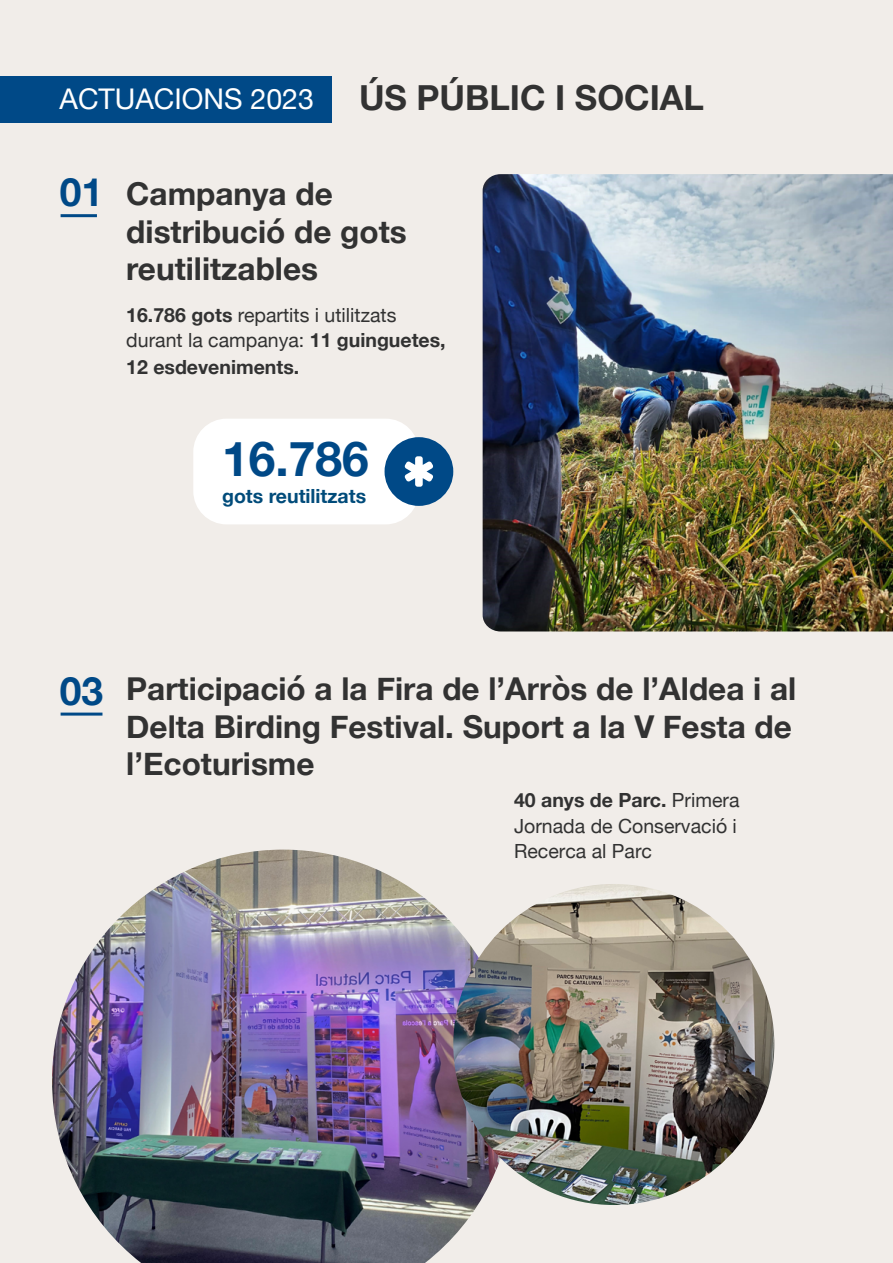
<style>
.page{position:relative;width:893px;height:1263px;background:#f1ede9}
.page>*{position:absolute;margin:0;border:0;box-sizing:border-box;transform-origin:0 0}
.H2_destacat{font:700 48px "Helvetica Neue";color:#004987}
.t1{font:700 39px "Helvetica Neue";color:#004987}
.t2{font:700 34.5px "Helvetica Neue";color:#323232}
.t3{font:700 31.5px/37.8px "Helvetica Neue";color:#323232}
.t4{font:28.5px "Helvetica Neue";color:#fff}
.t5{font:19.5px/25.5px "Helvetica Neue";color:#323232}
.t6{font:700 19.5px "Helvetica Neue";color:#323232}
.t7{font:700 19.5px "Helvetica Neue";color:#004b7a}
.s1{font-weight:700}
</style>
<div class="page">
<div style="left:0;top:77px;width:332px;height:46px;background:#004987"></div>
<hr style="left:61px;top:713px;width:41px;height:3px;background:#004987">
<hr style="left:61px;top:214px;width:36px;height:3px;background:#004987">
<div style="left:193px;top:419px;width:226px;height:105px;background:#fff;border-radius:33px"></div>
<div style="left:385px;top:437px;width:68px;height:69px;background:#004987;border-radius:50%"></div>
<svg style="left:405px;top:456px;width:28px;height:31px"></svg>
<img style="left:483px;top:174px;width:410px;height:457px">
<img style="left:52px;top:849px;width:460px;height:414px">
<img style="left:453px;top:884px;width:321px;height:321px;border-radius:161px">
<h2 class="t4" style="left:60px;top:79px;width:256px">ACTUACIONS 2023</h2>
<h3 class="t2" style="left:359px;top:70px;width:347px">ÚS PÚBLIC I SOCIAL</h3>
<p class="t1" style="left:60px;top:162px;width:45px">01</p>
<h4 class="t3" style="left:126px;top:176px;width:282px">Campanya de distribució de gots reutilitzables</h4>
<p class="t5" style="left:126px;top:303px;width:321px"><span class="s1">16.786 gots</span> repartits i utilitzats durant la campanya: <span class="s1">11 guinguetes,</span></p>
<p class="t6" style="left:126px;top:351px;width:174px">12 esdeveniments.</p>
<h2 class="H2_destacat" style="left:222px;top:421px;width:148px">16.786</h2>
<p class="t7" style="left:222px;top:481px;width:146px">gots reutilitzats</p>
<p class="t1" style="left:60px;top:660px;width:45px">03</p>
<h4 class="t3" style="left:126px;top:670px;width:671px">Participació a la Fira de l’Arròs de l’Aldea i al<br>Delta Birding Festival. Suport a la V Festa de l’Ecoturisme</h4>
<p class="t5" style="left:514px;top:789px;width:227px"><span class="s1">40 anys de Parc.</span> Primera<br>Jornada de Conservació i<br>Recerca al Parc</p>
</div>
